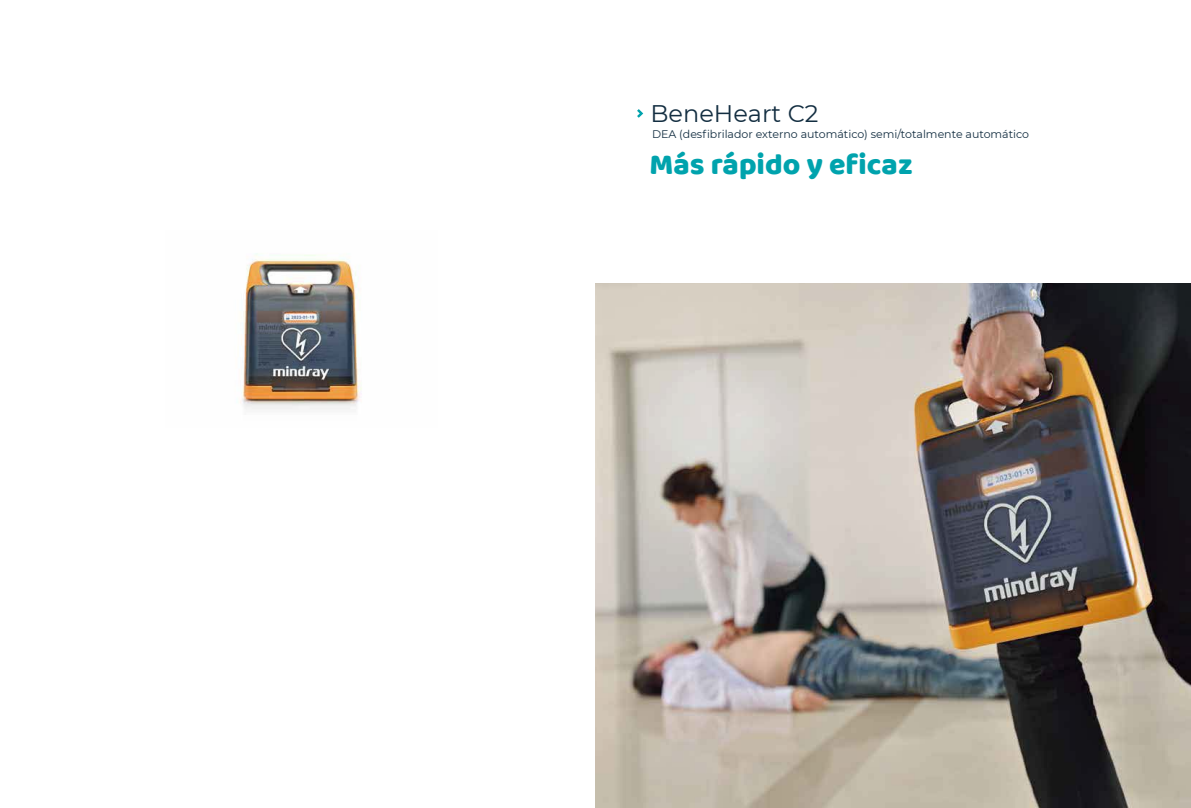
<style>
.page{position:relative;width:1191px;height:808px;background:#fff}
.page>*{position:absolute;margin:0;border:0;box-sizing:border-box;transform-origin:0 0}
.t1{font:30.1px "Baloo";color:#00a3ad}
.t2{font:24px "Montserrat";color:#132e41}
.t3{font:11px "Montserrat";color:#132e41}
</style>
<div class="page">
<img style="left:595px;top:283px;width:596px;height:525px">
<img style="left:240px;top:253px;width:122px;height:157px">
<svg style="left:637px;top:109px;width:6px;height:9px"></svg>
<h2 class="t2" style="left:650px;top:97px;width:170px">BeneHeart C2</h2>
<p class="t3" style="left:652px;top:127px;width:379px">DEA (desfibrilador externo automático) semi/totalmente automático</p>
<h1 class="t1" style="left:649px;top:146px;width:264px">Más rápido y eficaz</h1>
</div>
